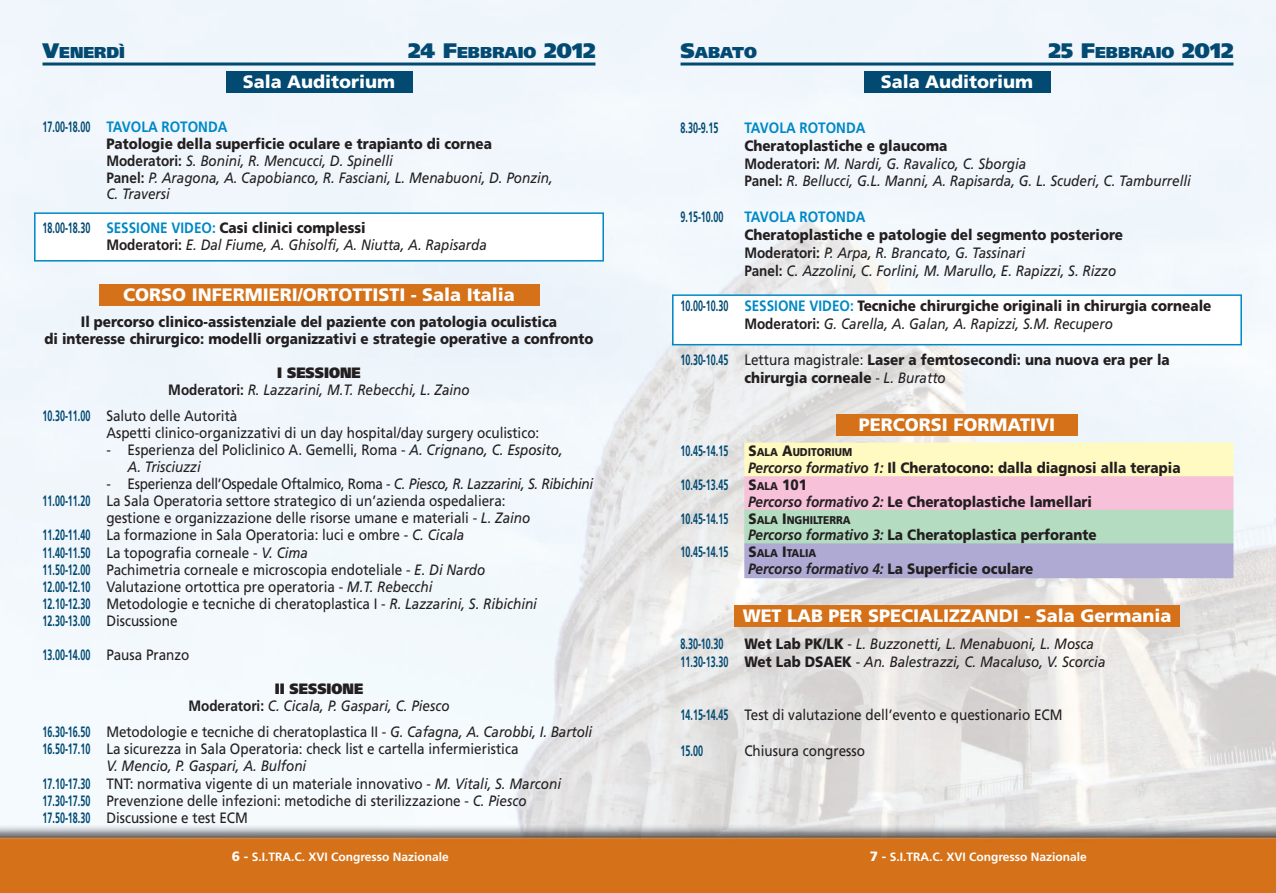
<style>
.page{position:relative;width:1276px;height:893px;background:#fff}
.page>*{position:absolute;margin:0;border:0;box-sizing:border-box;transform-origin:0 0}
.t1{font:900 21px "Frutiger";color:#024a72}
.t2{font:900 18px "Frutiger";color:#fff}
.t3{font:900 15.75px "Frutiger";color:#024a72}
.t4{font:15px/17.1px "Frutiger";color:#231f20;scale:.9 1}
.t5{font:italic 15px/17.9px "Frutiger";color:#231f20;scale:.9 1}
.t6{font:900 15px/17.9px "Frutiger";color:#231f20;scale:.9 1}
.t7{font:700 15px "Frutiger";color:#024a72;scale:.6 1}
.t8{font:15px "Frutiger";letter-spacing:-.02em;color:#231f20;scale:.9 1}
.t9{font:italic 700 15px "Frutiger";color:#231f20;scale:.9 1}
.t10{font:700 15px "Frutiger";color:#0088c7;scale:.9 1}
.t11{font:700 12px "Frutiger";color:#fff}
.t12{font:900 11.25px "Frutiger";color:#231f20;scale:.9 1}
.s1{font-size:21px}
.s2{font-size:15.75px}
.s3{font-weight:700;font-style:normal;color:#024a72}
.s4{font-weight:700;font-style:normal;color:#0088c7}
.s5{font-weight:900;font-style:normal}
.s6{font-weight:700;font-style:normal}
.s7{font-weight:700;color:#024a72}
.s8{font-style:italic}
.s9{font-weight:400;color:#231f20}
.s10{font-weight:900;font-size:13.5px}
.s11{font-size:13.5px}
.s12{font-weight:700;color:#0088c7}
.s13{font-weight:700}
.s14{font-weight:400;font-style:italic}
.s15{font-weight:400}
.s16{font-size:15px}
.s17{font-weight:700;font-style:italic}
.s18{font-size:11.25px}
.s19{font-style:normal}
</style>
<div class="page">
<img style="left:0;top:0;width:1276px;height:893px">
<div style="left:36px;top:214px;width:566px;height:46px;background:#fff"></div>
<div style="left:34px;top:212px;width:570px;height:50px;border:2px solid #0088c7"></div>
<div style="left:673px;top:296px;width:567px;height:48px;background:#fff"></div>
<div style="left:672px;top:294px;width:570px;height:51px;border:2px solid #0088c7"></div>
<hr style="left:680px;top:63px;width:553px;height:3px;background:#024a72">
<div style="left:744px;top:443px;width:489px;height:18px;background:#fffac1"></div>
<div style="left:744px;top:459px;width:489px;height:18px;background:#fffac1"></div>
<div style="left:744px;top:476px;width:489px;height:18px;background:#f7c1d9"></div>
<div style="left:744px;top:493px;width:489px;height:18px;background:#f7c1d9"></div>
<div style="left:744px;top:510px;width:489px;height:18px;background:#b3dcc0"></div>
<div style="left:744px;top:527px;width:489px;height:18px;background:#b3dcc0"></div>
<div style="left:744px;top:543px;width:489px;height:18px;background:#afaad3"></div>
<div style="left:744px;top:560px;width:489px;height:18px;background:#afaad3"></div>
<div style="left:863px;top:72px;width:187px;height:21px;background:#024a72"></div>
<div style="left:836px;top:414px;width:241px;height:21px;background:#d47119"></div>
<div style="left:734px;top:606px;width:446px;height:21px;background:#d47119"></div>
<hr style="left:43px;top:63px;width:552px;height:3px;background:#024a72">
<div style="left:99px;top:284px;width:440px;height:21px;background:#d47119"></div>
<div style="left:225px;top:72px;width:187px;height:21px;background:#024a72"></div>
<p class="t3" style="left:43px;top:46px;width:84px"><span class="s1">V</span>ENERDÌ</p>
<h1 class="t1" style="left:408px;top:43px;width:189px">24 F<span class="s2">EBBRAIO</span> 2012</h1>
<p class="t2" style="left:243px;top:75px;width:154px">Sala Auditorium</p>
<p class="t5" style="left:106px;top:119px;width:498px;line-height:17px;text-indent:-64px"><span class="s3">17.00-18.00</span> <span class="s4">TAVOLA ROTONDA<br></span><span class="s5">Patologie della superficie oculare e trapianto di cornea </span><span class="s6">Moderatori:</span> S. Bonini, R. Mencucci, D. Spinelli<br><span class="s6">Panel:</span> P. Aragona, A. Capobianco, R. Fasciani, L. Menabuoni, D. Ponzin, C. Traversi</p>
<p class="t5" style="left:106px;top:221px;width:424px;line-height:17px;text-indent:-64px"><span class="s3">18.00-18.30</span> <span class="s4">SESSIONE VIDEO:</span> <span class="s5">Casi clinici complessi<br></span><span class="s6">Moderatori:</span> E. Dal Fiume, A. Ghisolfi, A. Niutta, A. Rapisarda</p>
<p class="t2" style="left:123px;top:287px;width:393px">CORSO INFERMIERI/ORTOTTISTI - Sala Italia</p>
<p class="t6" style="left:44px;top:314px;width:611px;line-height:17px;text-align:center">Il percorso clinico-assistenziale del paziente con patologia oculistica<br>di interesse chirurgico: modelli organizzativi e strategie operative a confronto</p>
<p class="t5" style="left:168px;top:365px;width:336px;line-height:17.1px;text-align:center"><span class="s5">I SESSIONE<br></span><span class="s6">Moderatori:</span> R. Lazzarini, M.T. Rebecchi, L. Zaino</p>
<p class="t4" style="left:106px;top:408px;width:483px;text-indent:-64px"><span class="s7">10.30-11.00</span> Saluto delle Autorità<br>Aspetti clinico-organizzativi di un day hospital/day surgery oculistico:</p>
<p class="t4" style="left:128px;top:442px;width:485px;text-indent:-21px">- Esperienza del Policlinico A. Gemelli, Roma - <span class="s8">A. Crignano, C. Esposito,<br>A. Trisciuzzi</span></p>
<p class="t8" style="left:106px;top:478px;width:542px">- Esperienza dell’Ospedale Oftalmico, Roma - <span class="s8">C. Piesco, R. Lazzarini, S. Ribichini</span></p>
<p class="t4" style="left:43px;top:494px;width:516px"><span class="s7">11.00-11.20</span> La Sala Operatoria settore strategico di un’azienda ospedaliera:</p>
<p class="t4" style="left:106px;top:511px;width:473px">gestione e organizzazione delle risorse umane e materiali - <span class="s8">L. Zaino</span></p>
<p class="t4" style="left:43px;top:528px;width:470px"><span class="s7">11.20-11.40</span> La formazione in Sala Operatoria: luci e ombre - <span class="s8">C. Cicala</span></p>
<p class="t4" style="left:43px;top:545px;width:297px"><span class="s7">11.40-11.50</span> La topografia corneale - <span class="s8">V. Cima</span></p>
<p class="t4" style="left:43px;top:562px;width:494px"><span class="s7">11.50-12.00</span> Pachimetria corneale e microscopia endoteliale - <span class="s8">E. Di Nardo</span></p>
<p class="t4" style="left:43px;top:579px;width:435px"><span class="s7">12.00-12.10</span> Valutazione ortottica pre operatoria - <span class="s8">M.T. Rebecchi</span></p>
<p class="t4" style="left:43px;top:596px;width:551px"><span class="s7">12.10-12.30</span> Metodologie e tecniche di cheratoplastica I - <span class="s8">R. Lazzarini, S. Ribichini</span></p>
<p class="t7" style="left:43px;top:615px;width:226px">12.30-13.00 <span class="s9">Discussione</span></p>
<p class="t7" style="left:43px;top:649px;width:246px">13.00-14.00 <span class="s9">Pausa Pranzo</span></p>
<p class="t5" style="left:188px;top:682px;width:292px;line-height:17.1px;text-align:center"><span class="s5">II SESSIONE<br></span><span class="s6">Moderatori:</span> C. Cicala, P. Gaspari, C. Piesco</p>
<p class="t4" style="left:43px;top:725px;width:612px"><span class="s7">16.30-16.50</span> Metodologie e tecniche di cheratoplastica II - <span class="s8">G. Cafagna, A. Carobbi, I. Bartoli</span></p>
<p class="t4" style="left:43px;top:742px;width:530px"><span class="s7">16.50-17.10</span> La sicurezza in Sala Operatoria: check list e cartella infermieristica</p>
<p class="t5" style="left:106px;top:758px;width:224px">V. Mencio, P. Gaspari, A. Bulfoni</p>
<p class="t4" style="left:43px;top:776px;width:578px"><span class="s7">17.10-17.30</span> TNT: normativa vigente di un materiale innovativo - <span class="s8">M. Vitali, S. Marconi</span></p>
<p class="t4" style="left:43px;top:793px;width:539px"><span class="s7">17.30-17.50</span> Prevenzione delle infezioni: metodiche di sterilizzazione - <span class="s8">C. Piesco</span></p>
<p class="t4" style="left:43px;top:810px;width:230px"><span class="s7">17.50-18.30</span> Discussione e test ECM</p>
<p class="t11" style="left:232px;top:852px;width:219px"><span class="s10">6</span> <span class="s11">-</span> S.I.TRA.C. XVI Congresso Nazionale</p>
<p class="t3" style="left:680px;top:46px;width:78px"><span class="s1">S</span>ABATO</p>
<h1 class="t1" style="left:1048px;top:43px;width:186px">25 F<span class="s2">EBBRAIO</span> 2012</h1>
<p class="t2" style="left:880px;top:75px;width:154px">Sala Auditorium</p>
<p class="t7" style="left:680px;top:122px;width:65px">8.30-9.15</p>
<p class="t10" style="left:744px;top:122px;width:136px">TAVOLA ROTONDA</p>
<p class="t5" style="left:744px;top:138px;width:498px"><span class="s5">Cheratoplastiche e glaucoma<br></span><span class="s6">Moderatori:</span> M. Nardi, G. Ravalico, C. Sborgia<br><span class="s6">Panel:</span> R. Bellucci, G.L. Manni, A. Rapisarda, G. L. Scuderi, C. Tamburrelli</p>
<p class="t7" style="left:680px;top:211px;width:73px">9.15-10.00</p>
<p class="t10" style="left:744px;top:211px;width:136px">TAVOLA ROTONDA</p>
<p class="t5" style="left:744px;top:227px;width:422px"><span class="s5">Cheratoplastiche e patologie del segmento posteriore<br></span><span class="s6">Moderatori:</span> P. Arpa, R. Brancato, G. Tassinari<br><span class="s6">Panel:</span> C. Azzolini, C. Forlini, M. Marullo, E. Rapizzi, S. Rizzo</p>
<p class="t6" style="left:744px;top:298px;width:520px;text-indent:-64px"><span class="s7">10.00-10.30</span> <span class="s12">SESSIONE VIDEO:</span> Tecniche chirurgiche originali in chirurgia corneale<br><span class="s13">Moderatori:</span> <span class="s14">G. Carella, A. Galan, A. Rapizzi, S.M. Recupero</span></p>
<p class="t6" style="left:744px;top:352px;width:474px;text-indent:-64px"><span class="s7">10.30-10.45</span> <span class="s15">Lettura magistrale:</span> Laser a femtosecondi: una nuova era per la chirurgia corneale <span class="s15">-</span> <span class="s14">L. Buratto</span></p>
<p class="t2" style="left:859px;top:417px;width:198px">PERCORSI FORMATIVI</p>
<p class="t7" style="left:680px;top:445px;width:81px">10.45-14.15</p>
<p class="t12" style="left:748px;top:448px;width:117px"><span class="s16">S</span>ALA <span class="s16">A</span>UDITORIUM</p>
<p class="t6" style="left:748px;top:460px;width:482px"><span class="s17">Percorso formativo 1:</span> Il Cheratocono: dalla diagnosi alla terapia</p>
<p class="t7" style="left:680px;top:479px;width:81px">10.45-13.45</p>
<p class="t6" style="left:748px;top:477px;width:384px;line-height:16.8px">S<span class="s18">ALA</span> 101<br><span class="s17">Percorso formativo 2:</span> Le Cheratoplastiche lamellari</p>
<p class="t7" style="left:680px;top:512px;width:81px">10.45-14.15</p>
<p class="t12" style="left:748px;top:515px;width:115px"><span class="s16">S</span>ALA <span class="s16">I</span>NGHILTERRA</p>
<p class="t6" style="left:748px;top:527px;width:389px"><span class="s17">Percorso formativo 3:</span> La Cheratoplastica perforante</p>
<p class="t7" style="left:680px;top:546px;width:81px">10.45-14.15</p>
<p class="t12" style="left:748px;top:549px;width:77px"><span class="s16">S</span>ALA <span class="s16">I</span>TALIA</p>
<p class="t9" style="left:748px;top:563px;width:318px">Percorso formativo 4: <span class="s5">La Superficie oculare</span></p>
<p class="t2" style="left:742px;top:609px;width:430px">WET LAB PER SPECIALIZZANDI - Sala Germania</p>
<p class="t5" style="left:680px;top:636px;width:474px;text-indent:64px"><span class="s5">Wet Lab PK/LK</span> <span class="s19">-</span> L. Buzzonetti, L. Menabuoni, L. Mosca<br><span class="s3">11.30-13.30</span> <span class="s5">Wet Lab DSAEK</span> <span class="s19">-</span> An. Balestrazzi, C. Macaluso, V. Scorcia</p>
<p class="t7" style="left:680px;top:638px;width:73px">8.30-10.30</p>
<p class="t4" style="left:680px;top:708px;width:426px"><span class="s7">14.15-14.45</span> Test di valutazione dell’evento e questionario ECM</p>
<p class="t7" style="left:680px;top:745px;width:39px">15.00</p>
<p class="t4" style="left:744px;top:743px;width:136px">Chiusura congresso</p>
<p class="t11" style="left:869px;top:852px;width:219px"><span class="s10">7</span> <span class="s11">-</span> S.I.TRA.C. XVI Congresso Nazionale</p>
</div>
